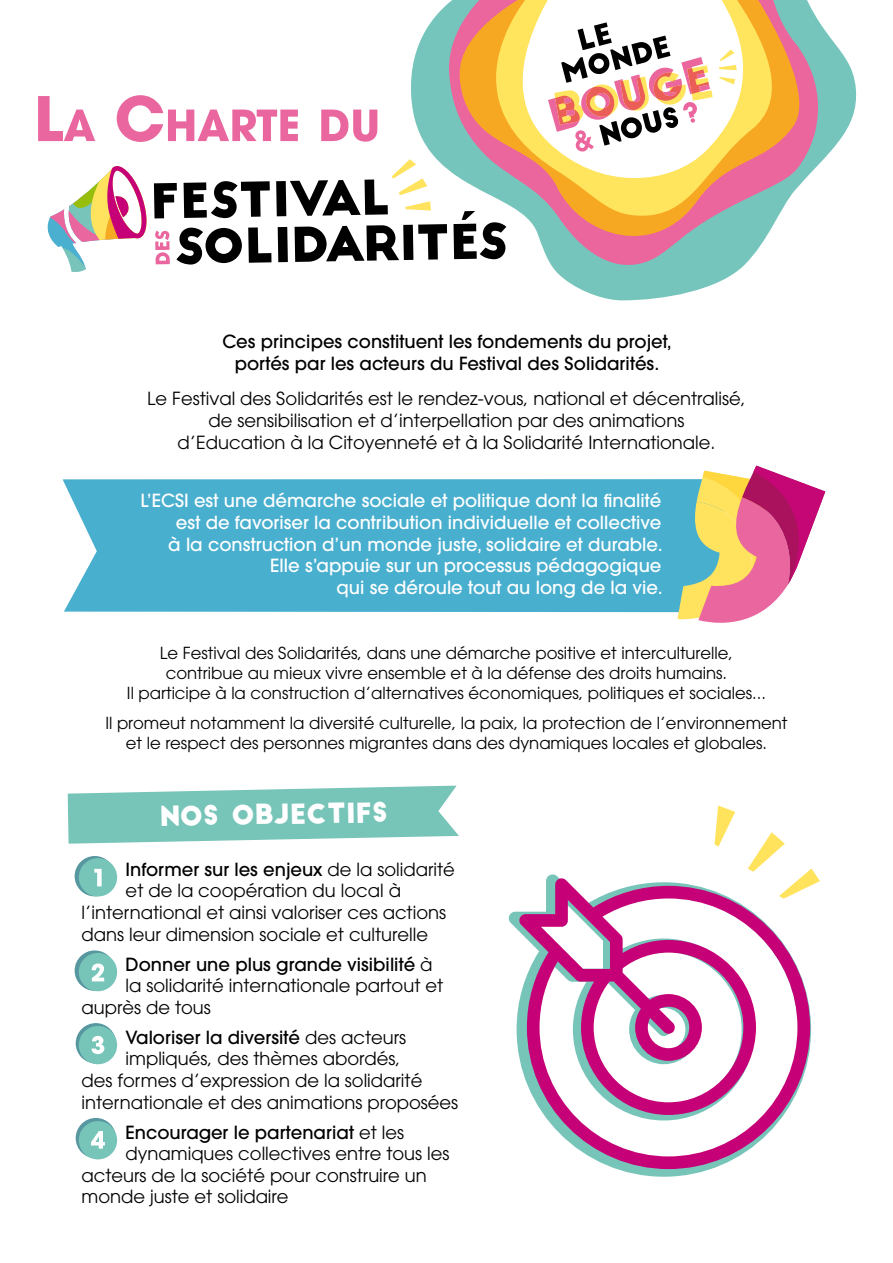
<style>
.page{position:relative;width:893px;height:1263px;background:#fff}
.page>*{position:absolute;margin:0;border:0;box-sizing:border-box;transform-origin:0 0}
.t1{font:27px "Big John";color:#fff}
.t2{font:18px/21.6px "ITC Avant Garde Pro";color:#000;text-align:center}
.t3{font:500 18px/21.6px "ITC Avant Garde Pro";color:#fff;text-align:right}
.t4{font:500 18px/21.6px "ITC Avant Garde Pro";color:#000;text-align:center}
.t5{font:16.5px/19.8px "ITC Avant Garde Pro";color:#000;text-align:center}
.s1{font-weight:400}
</style>
<div class="page">
<svg style="left:47px;top:166px;width:351px;height:106px"></svg>
<svg style="left:38px;top:95px;width:339px;height:47px"></svg>
<div style="left:63px;top:479px;width:614px;height:133px;background:#49afcf"></div>
<svg style="left:677px;top:466px;width:148px;height:157px"></svg>
<svg style="left:75px;top:856px;width:40px;height:40px"></svg>
<svg style="left:75px;top:950px;width:40px;height:41px"></svg>
<svg style="left:76px;top:1023px;width:40px;height:40px"></svg>
<svg style="left:76px;top:1118px;width:40px;height:40px"></svg>
<div style="left:79px;top:858px;width:38px;height:38px;background:#77c4b9;border-radius:50%"></div>
<svg style="left:94px;top:869px;width:8px;height:17px"></svg>
<div style="left:79px;top:953px;width:38px;height:38px;background:#77c4b9;border-radius:50%"></div>
<svg style="left:92px;top:963px;width:12px;height:18px"></svg>
<div style="left:79px;top:1026px;width:38px;height:38px;background:#77c4b9;border-radius:50%"></div>
<svg style="left:91px;top:1036px;width:13px;height:18px"></svg>
<div style="left:79px;top:1121px;width:38px;height:38px;background:#77c4b9;border-radius:50%"></div>
<svg style="left:91px;top:1131px;width:14px;height:17px"></svg>
<svg style="left:68px;top:786px;width:391px;height:58px;background:#8ccdc4"></svg>
<svg style="left:508px;top:874px;width:303px;height:303px"></svg>
<svg style="left:519px;top:878px;width:291px;height:291px"></svg>
<svg style="left:748px;top:832px;width:72px;height:67px"></svg>
<svg style="left:715px;top:805px;width:20px;height:41px"></svg>
<svg style="left:407px;top:0;width:450px;height:300px"></svg>
<svg style="left:719px;top:50px;width:18px;height:20px"></svg>
<svg style="left:719px;top:77px;width:16px;height:7px"></svg>
<svg style="left:548px;top:22px;width:165px;height:130px"></svg>
<p class="t4" style="left:222px;top:331px;width:451px">Ces principes constituent les fondements du projet, portés par les acteurs du Festival des Solidarités.</p>
<p class="t2" style="left:147px;top:388px;width:600px">Le Festival des Solidarités est le rendez-vous, national et décentralisé, de sensibilisation et d’interpellation par des animations<br>d’Education à la Citoyenneté et à la Solidarité Internationale.</p>
<p class="t3" style="left:141px;top:490px;width:524px">L’ECSI est une démarche sociale et politique dont la finalité est de favoriser la contribution individuelle et collective<br>à la construction d’un monde juste, solidaire et durable.<br>Elle s’appuie sur un processus pédagogique<br>qui se déroule tout au long de la vie.</p>
<p class="t5" style="left:127px;top:643px;width:640px">Le Festival des Solidarités, dans une démarche positive et interculturelle, contribue au mieux vivre ensemble et à la défense des droits humains.<br>Il participe à la construction d’alternatives économiques, politiques et sociales...</p>
<p class="t5" style="left:105px;top:713px;width:684px">Il promeut notamment la diversité culturelle, la paix, la protection de l’environnement et le respect des personnes migrantes dans des dynamiques locales et globales.</p>
<h1 class="t1" style="left:160px;top:804px;width:230px;rotate:-1deg">NOS OBJECTIFS</h1>
<p class="t4" style="left:126px;top:858px;width:331px">Informer sur les enjeux <span class="s1">de la solidarité</span></p>
<p class="t2" style="left:126px;top:880px;width:277px">et de la coopération du local à</p>
<p class="t2" style="left:82px;top:901px;width:366px">l’international et ainsi valoriser ces actions</p>
<p class="t2" style="left:82px;top:923px;width:348px">dans leur dimension sociale et culturelle</p>
<p class="t4" style="left:126px;top:953px;width:308px">Donner une plus grande visibilité <span class="s1">à</span></p>
<p class="t2" style="left:126px;top:974px;width:319px">la solidarité internationale partout et</p>
<p class="t2" style="left:82px;top:996px;width:131px">auprès de tous</p>
<p class="t4" style="left:126px;top:1026px;width:282px">Valoriser la diversité <span class="s1">des acteurs</span></p>
<p class="t2" style="left:126px;top:1048px;width:276px">impliqués, des thèmes abordés,</p>
<p class="t2" style="left:82px;top:1069px;width:342px">des formes d’expression de la solidarité</p>
<p class="t2" style="left:82px;top:1091px;width:378px">internationale et des animations proposées</p>
<p class="t4" style="left:126px;top:1121px;width:280px">Encourager le partenariat <span class="s1">et les</span></p>
<p class="t2" style="left:126px;top:1142px;width:325px">dynamiques collectives entre tous les</p>
<p class="t2" style="left:82px;top:1164px;width:347px">acteurs de la société pour construire un</p>
<p class="t2" style="left:82px;top:1186px;width:209px">monde juste et solidaire</p>
</div>
